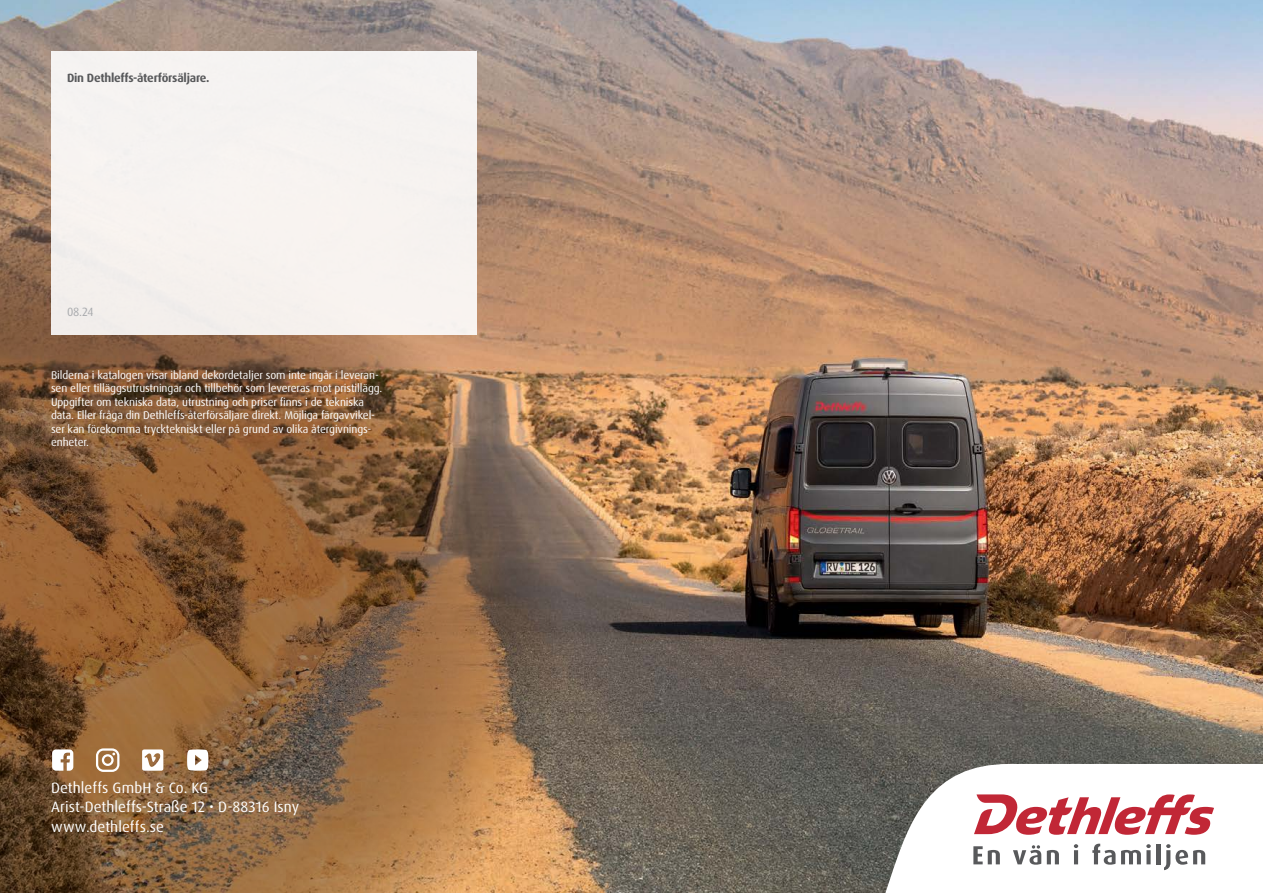
<style>
.page{position:relative;width:1263px;height:893px;background:#fff}
.page>*{position:absolute;margin:0;border:0;box-sizing:border-box;transform-origin:0 0}
.t1{font:15px/19.5px "Dax Pro";letter-spacing:.005em;color:#fff}
.t2{font:700 12px "Dax Pro";letter-spacing:-.02em;color:#58595b}
.t3{font:12px "Dax Pro";color:#a7a9ac}
.t4{font:11.25px/13.5px "Dax Pro";letter-spacing:-.01em;color:#fff}
</style>
<div class="page">
<img style="left:0;top:0;width:1263px;height:893px">
<svg style="left:0;top:195px;width:591px;height:698px;background:#8e6643"></svg>
<div style="left:51px;top:51px;width:425px;height:283px;background:#f6f3f0"></div>
<svg style="left:52px;top:749px;width:21px;height:22px"></svg>
<svg style="left:142px;top:749px;width:21px;height:22px"></svg>
<svg style="left:187px;top:749px;width:21px;height:22px"></svg>
<div style="left:96px;top:748px;width:23px;height:24px;border:2px solid #fff;border-radius:6px"></div>
<div style="left:102px;top:754px;width:12px;height:12px;border:2px solid #fff;border-radius:50%"></div>
<svg style="left:881px;top:764px;width:382px;height:129px"></svg>
<svg style="left:973px;top:846px;width:27px;height:18px"></svg>
<svg style="left:1013px;top:845px;width:28px;height:20px"></svg>
<svg style="left:1047px;top:850px;width:12px;height:14px"></svg>
<hr style="left:1074px;top:850px;width:4px;height:14px;background:#58595b">
<svg style="left:1074px;top:844px;width:4px;height:4px"></svg>
<svg style="left:1092px;top:844px;width:23px;height:21px"></svg>
<svg style="left:1121px;top:844px;width:30px;height:20px"></svg>
<hr style="left:1156px;top:844px;width:4px;height:20px;background:#58595b">
<svg style="left:1164px;top:844px;width:41px;height:26px"></svg>
<svg style="left:974px;top:794px;width:240px;height:41px"></svg>
<p class="t2" style="left:67px;top:70px;width:144px">Din Dethleffs-återförsäljare.</p>
<p class="t3" style="left:67px;top:304px;width:28px">08.24</p>
<p class="t4" style="left:51px;top:368px;width:333px">Bilderna i katalogen visar ibland dekordetaljer som inte ingår i leveran&shy;sen eller tilläggsutrustningar och tillbehör som levereras mot pristillägg.<br>Uppgifter om tekniska data, utrustning och priser finns i de tekniska data. Eller fråga din Dethleffs-återförsäljare direkt. Möjliga färgavvikel&shy;ser kan förekomma trycktekniskt eller på grund av olika återgivnings&shy;enheter.</p>
<h1 class="t1" style="left:51px;top:778px;width:250px">Dethleffs GmbH &amp; Co. KG<br>Arist-Dethleffs-Straße 12 • D-88316 Isny www.dethleffs.se</h1>
</div>
